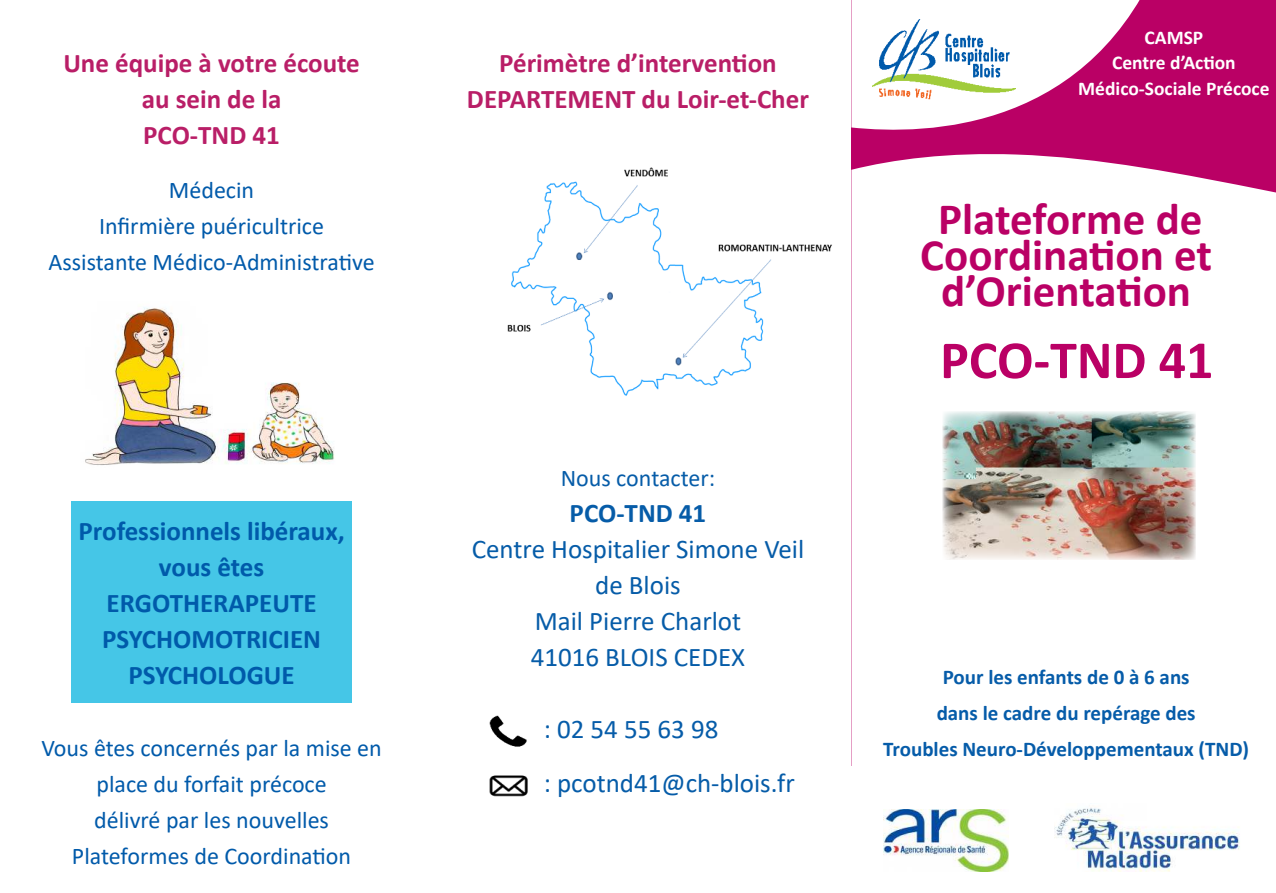
<style>
.page{position:relative;width:1276px;height:893px;background:#fff}
.page>*{position:absolute;margin:0;border:0;box-sizing:border-box;transform-origin:0 0}
.t1{font:700 54px "Calibri";color:#ba0065}
.t2{font:700 45px/36px "Calibri";color:#ba0065;text-align:center}
.t3{font:27px/36px "Calibri";color:#065ca8;text-align:center}
.t4{font:700 27px/36px "Calibri";color:#b91e67;text-align:center}
.t5{font:700 27px/36px "Calibri";color:#005aaa;text-align:center}
.t6{font:700 27px "Calibri";color:#065ca8}
.t7{font:24px/36px "Calibri";color:#005aaa;text-align:center}
.t8{font:24px "Calibri";color:#065ca8}
.t9{font:700 21px/36px "Calibri";color:#065ca9;text-align:center}
.t10{font:700 19.5px/25.2px "Calibri";color:#fff;text-align:center}
.s1{color:#065ca9}
</style>
<div class="page">
<div style="left:851px;top:0;width:425px;height:765px;background:#ba0065"></div>
<div style="left:851px;top:154px;width:425px;height:709px;background:#fff"></div>
<img style="left:85px;top:307px;width:249px;height:158px">
<img style="left:507px;top:167px;width:325px;height:229px">
<div style="left:71px;top:502px;width:281px;height:201px;background:#45c6e7"></div>
<img style="left:489px;top:715px;width:38px;height:32px">
<img style="left:489px;top:775px;width:39px;height:22px">
<img style="left:883px;top:809px;width:125px;height:63px">
<img style="left:1054px;top:804px;width:186px;height:68px">
<svg style="left:851px;top:0;width:289px;height:130px"></svg>
<img style="left:872px;top:19px;width:143px;height:85px">
<img style="left:943px;top:411px;width:253px;height:149px">
<p class="t4" style="left:63px;top:47px;width:298px">Une équipe à votre écoute au sein de la<br>PCO-TND 41</p>
<p class="t7" style="left:48px;top:172px;width:328px">Médecin<br>Infirmière puéricultrice<br>Assistante Médico-Administrative</p>
<p class="t5" style="left:78px;top:515px;width:268px">Professionnels libéraux, vous êtes<br>ERGOTHERAPEUTE<br>PSYCHOMOTRICIEN<br>PSYCHOLOGUE</p>
<p class="t7" style="left:41px;top:729px;width:342px">Vous êtes concernés par la mise en place du forfait précoce<br>délivré par les nouvelles<br>Plateformes de Coordination</p>
<p class="t4" style="left:467px;top:45px;width:343px">Périmètre d’intervention<br>DEPARTEMENT du Loir-et-Cher</p>
<p class="t8" style="left:561px;top:461px;width:156px">Nous contacter:</p>
<p class="t6" style="left:569px;top:502px;width:138px">PCO-TND 41</p>
<p class="t3" style="left:472px;top:530px;width:334px">Centre Hospitalier Simone Veil de Blois<br>Mail Pierre Charlot<br>41016 BLOIS CEDEX</p>
<p class="t3" style="left:544px;top:701px;width:253px;line-height:54px;text-align:left">: <span class="s1">02 54 55 63 98<br></span>: pcotnd41@ch-blois.fr</p>
<p class="t10" style="left:1078px;top:26px;width:193px">CAMSP<br>Centre d’Action<br>Médico-Sociale Précoce</p>
<h2 class="t2" style="left:920px;top:204px;width:293px">Plateforme de<br>Coordination et d’Orientation</h2>
<h1 class="t1" style="left:940px;top:339px;width:275px">PCO-TND 41</h1>
<p class="t9" style="left:883px;top:660px;width:367px">Pour les enfants de 0 à 6 ans<br>dans le cadre du repérage des<br>Troubles Neuro-Développementaux (TND)</p>
</div>
